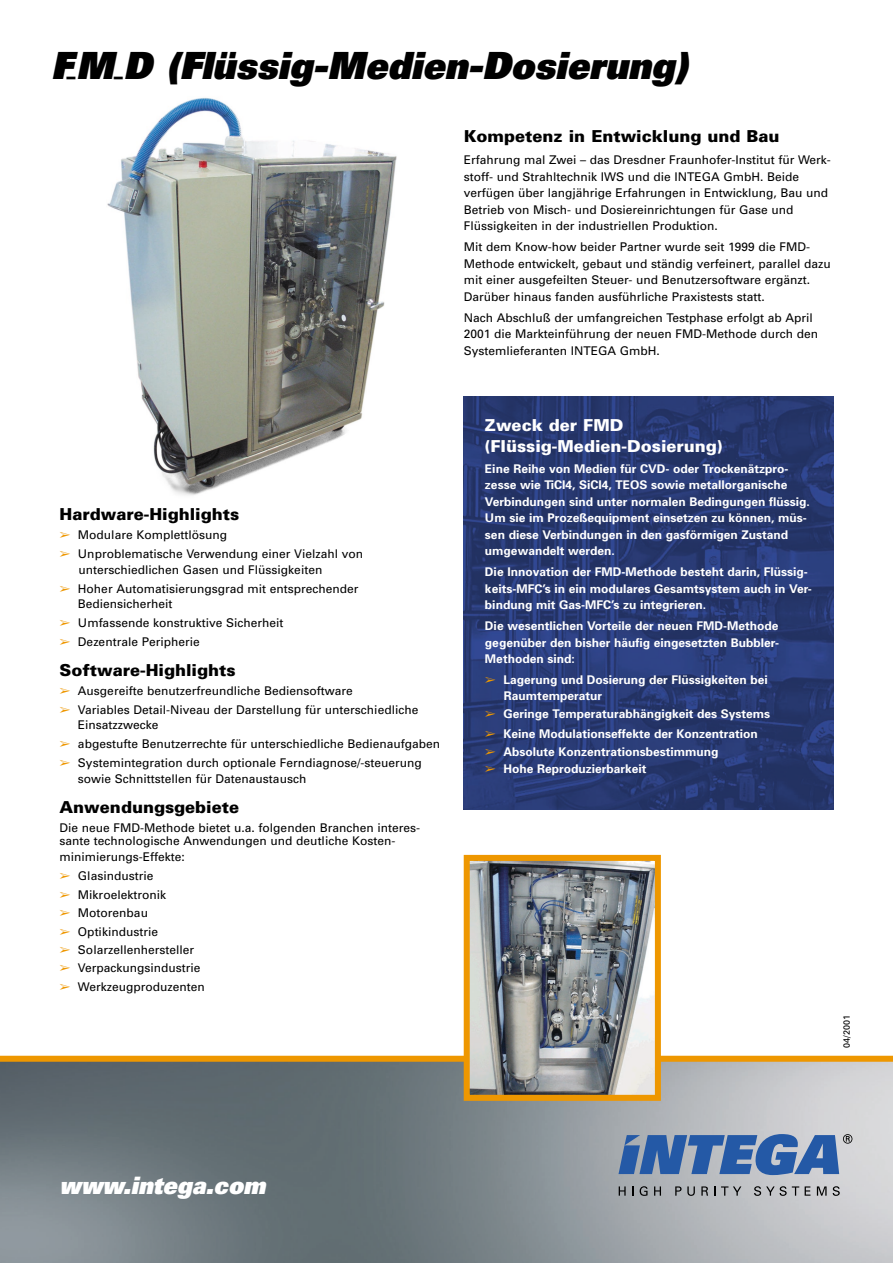
<style>
.page{position:relative;width:893px;height:1263px;background:#fff}
.page>*{position:absolute;margin:0;border:0;box-sizing:border-box;transform-origin:0 0}
.t1{font:italic 900 37.5px "Univers";color:#000;scale:.95 1}
.t2{font:italic 900 24px "Univers";color:#fff;scale:.95 1}
.t3{font:900 16.5px "Univers";color:#000}
.t4{font:900 16.5px/21px "Univers";color:#fff}
.t5{font:12px/16.5px "Univers";color:#000}
.t6{font:700 12px/16.5px "Univers";color:#fff}
.t7{font:9px "Univers";color:#000}
.s1{font-weight:400;font-style:normal}
.s2{color:#ee9700}
</style>
<div class="page">
<img style="left:107px;top:98px;width:290px;height:397px">
<img style="left:0;top:1062px;width:892px;height:201px">
<img style="left:463px;top:397px;width:370px;height:412px">
<svg style="left:618px;top:1186px;width:7px;height:10px"></svg>
<svg style="left:639px;top:1186px;width:8px;height:10px"></svg>
<svg style="left:654px;top:1186px;width:7px;height:10px"></svg>
<svg style="left:675px;top:1186px;width:6px;height:10px"></svg>
<svg style="left:687px;top:1186px;width:8px;height:10px"></svg>
<svg style="left:701px;top:1186px;width:7px;height:10px"></svg>
<svg style="left:721px;top:1186px;width:20px;height:10px"></svg>
<svg style="left:754px;top:1186px;width:56px;height:10px"></svg>
<svg style="left:816px;top:1186px;width:10px;height:10px"></svg>
<svg style="left:832px;top:1186px;width:7px;height:10px"></svg>
<svg style="left:618px;top:1134px;width:234px;height:41px;background:#5d7fb1"></svg>
<div style="left:0;top:1056px;width:892px;height:6px;background:#ee9700"></div>
<img style="left:470px;top:862px;width:184px;height:232px">
<div style="left:463px;top:855px;width:198px;height:246px;border:6px solid #ee9700"></div>
<h1 class="t1" style="left:51px;top:52px;width:679px">F<span class="s1">-</span> M<span class="s1">-</span> D (Flüssig-Medien-Dosierung)</h1>
<h3 class="t3" style="left:463px;top:130px;width:317px">Kompetenz in Entwicklung und Bau</h3>
<p class="t5" style="left:463px;top:153px;width:369px">Erfahrung mal Zwei – das Dresdner Fraunhofer-Institut für Werk&shy;stoff- und Strahltechnik IWS und die INTEGA GmbH. Beide verfügen über langjährige Erfahrungen in Entwicklung, Bau und Betrieb von Misch- und Dosiereinrichtungen für Gase und Flüssigkeiten in der industriellen Produktion.</p>
<p class="t5" style="left:463px;top:240px;width:368px">Mit dem Know-how beider Partner wurde seit 1999 die FMD-Methode entwickelt, gebaut und ständig verfeinert, parallel dazu mit einer ausgefeilten Steuer- und Benutzersoftware ergänzt.<br>Darüber hinaus fanden ausführliche Praxistests statt.</p>
<p class="t5" style="left:463px;top:311px;width:356px">Nach Abschluß der umfangreichen Testphase erfolgt ab April<br>2001 die Markteinführung der neuen FMD-Methode durch den<br>Systemlieferanten INTEGA GmbH.</p>
<h3 class="t3" style="left:60px;top:508px;width:181px">Hardware-Highlights</h3>
<p class="t5" style="left:60px;top:527px;width:169px"><span class="s2">➢</span> Modulare Komplettlösung</p>
<p class="t5" style="left:79px;top:546px;width:286px;text-indent:-19px"><span class="s2">➢</span> Unproblematische Verwendung einer Vielzahl von unterschiedlichen Gasen und Flüssigkeiten</p>
<p class="t5" style="left:78px;top:582px;width:282px;line-height:15.3px;text-indent:-18px"><span class="s2">➢</span> Hoher Automatisierungsgrad mit entsprechender<br>Bediensicherheit</p>
<p class="t5" style="left:60px;top:616px;width:225px"><span class="s2">➢</span> Umfassende konstruktive Sicherheit</p>
<p class="t5" style="left:60px;top:635px;width:142px"><span class="s2">➢</span> Dezentrale Peripherie</p>
<h3 class="t3" style="left:60px;top:664px;width:177px">Software-Highlights</h3>
<p class="t5" style="left:60px;top:684px;width:295px"><span class="s2">➢</span> Ausgereifte benutzerfreundliche Bediensoftware</p>
<p class="t5" style="left:78px;top:703px;width:342px;line-height:15.3px;text-indent:-18px"><span class="s2">➢</span> Variables Detail-Niveau der Darstellung für unterschiedliche<br>Einsatzzwecke</p>
<p class="t5" style="left:60px;top:737px;width:382px"><span class="s2">➢</span> abgestufte Benutzerrechte für unterschiedliche Bedienaufgaben</p>
<p class="t5" style="left:78px;top:756px;width:345px;line-height:15.3px;text-indent:-18px"><span class="s2">➢</span> Systemintegration durch optionale Ferndiagnose/-steuerung sowie Schnittstellen für Datenaustausch</p>
<h3 class="t3" style="left:60px;top:801px;width:181px">Anwendungsgebiete</h3>
<p class="t5" style="left:60px;top:822px;width:362px;line-height:13.2px">Die neue FMD-Methode bietet u.a. folgenden Branchen interes&shy;sante technologische Anwendungen und deutliche Kosten-</p>
<p class="t5" style="left:60px;top:850px;width:127px">minimierungs-Effekte:</p>
<p class="t5" style="left:60px;top:869px;width:95px"><span class="s2">➢</span> Glasindustrie</p>
<p class="t5" style="left:60px;top:887px;width:108px"><span class="s2">➢</span> Mikroelektronik</p>
<p class="t5" style="left:60px;top:906px;width:90px"><span class="s2">➢</span> Motorenbau</p>
<p class="t5" style="left:60px;top:924px;width:100px"><span class="s2">➢</span> Optikindustrie</p>
<p class="t5" style="left:60px;top:943px;width:136px"><span class="s2">➢</span> Solarzellenhersteller</p>
<p class="t5" style="left:60px;top:961px;width:142px"><span class="s2">➢</span> Verpackungsindustrie</p>
<p class="t5" style="left:60px;top:979px;width:147px"><span class="s2">➢</span> Werkzeugproduzenten</p>
<h3 class="t4" style="left:485px;top:416px;width:239px">Zweck der FMD (Flüssig-Medien-Dosierung)</h3>
<p class="t6" style="left:485px;top:461px;width:326px">Eine Reihe von Medien für CVD- oder Trockenätzpro&shy;zesse wie TiCI4, SiCI4, TEOS sowie metallorganische Verbindungen sind unter normalen Bedingungen flüssig.<br>Um sie im Prozeßequipment einsetzen zu können, müs&shy;sen diese Verbindungen in den gasförmigen Zustand umgewandelt werden.</p>
<p class="t6" style="left:485px;top:565px;width:328px">Die Innovation der FMD-Methode besteht darin, Flüssig&shy;keits-MFC’s in ein modulares Gesamtsystem auch in Ver&shy;bindung mit Gas-MFC’s zu integrieren.</p>
<p class="t6" style="left:485px;top:619px;width:295px;text-align:justify">Die wesentlichen Vorteile der neuen FMD-Methode gegenüber den bisher häufig eingesetzten Bubbler-Methoden sind:</p>
<p class="t6" style="left:504px;top:672px;width:265px;text-indent:-19px"><span class="s2">➢</span> Lagerung und Dosierung der Flüssigkeiten bei<br>Raumtemperatur</p>
<p class="t6" style="left:485px;top:706px;width:287px"><span class="s2">➢</span> Geringe Temperaturabhängigkeit des Systems</p>
<p class="t6" style="left:485px;top:727px;width:274px"><span class="s2">➢</span> Keine Modulationseffekte der Konzentration</p>
<p class="t6" style="left:485px;top:744px;width:235px"><span class="s2">➢</span> Absolute Konzentrationsbestimmung</p>
<p class="t6" style="left:485px;top:762px;width:163px"><span class="s2">➢</span> Hohe Reproduzierbarkeit</p>
<p class="t7" style="left:843px;top:1048px;width:34px;rotate:-90deg">04/2001</p>
<h2 class="t2" style="left:60px;top:1177px;width:223px">www.intega.com</h2>
</div>
